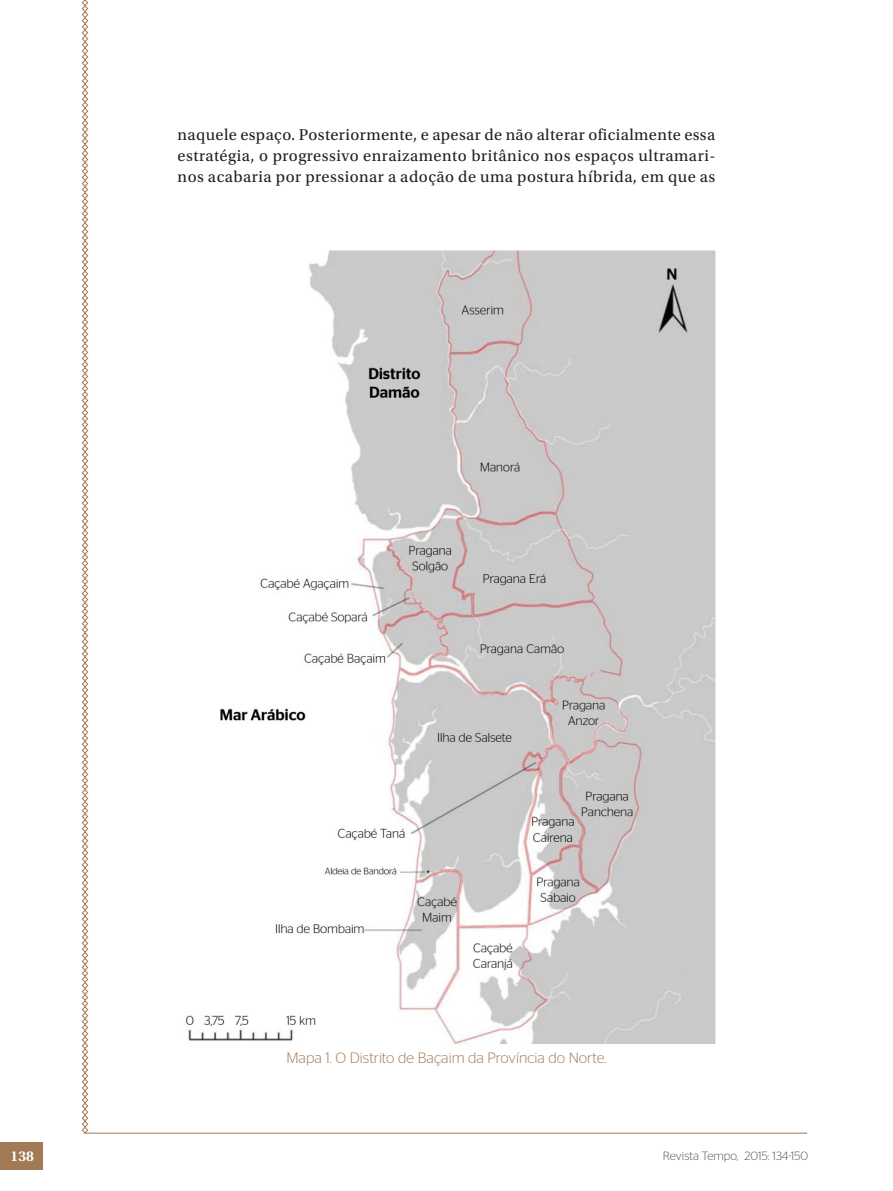
<style>
.page{position:relative;width:893px;height:1191px;background:#fff}
.page>*{position:absolute;margin:0;border:0;box-sizing:border-box;transform-origin:0 0}
.t1{font:16.5px/21px "Utopia Std";letter-spacing:.03em;color:#231f20;text-align:justify}
._08_1_tabela_figura{font:300 15px "Stag Sans";color:#a27a56}
.t2{font:600 15px "Utopia Std";color:#fff}
.t3{font:300 12px "Stag Sans";color:#57585a}
</style>
<div class="page">
<svg style="left:82px;top:0;width:6px;height:1133px"></svg>
<hr style="left:84px;top:1132px;width:723px;height:1px;background:#a27a56">
<div style="left:0;top:1141px;width:43px;height:28px;background:#a27a56"></div>
<img style="left:186px;top:250px;width:529px;height:794px">
<p class="t1" style="left:178px;top:124px;width:539px">naquele espaço. Posteriormente, e apesar de não alterar oficialmente essa estratégia, o progressivo enraizamento britânico nos espaços ultramari&shy;nos acabaria por pressionar a adoção de uma postura híbrida, em que as</p>
<p class="t2" style="left:11px;top:1148px;width:25px">138</p>
<p class="_08_1_tabela_figura" style="left:286px;top:1050px;width:322px">Mapa 1. O Distrito de Baçaim da Província do Norte.</p>
<p class="t3" style="left:663px;top:1148px;width:147px">Revista Tempo, 2015: 134-150</p>
</div>
